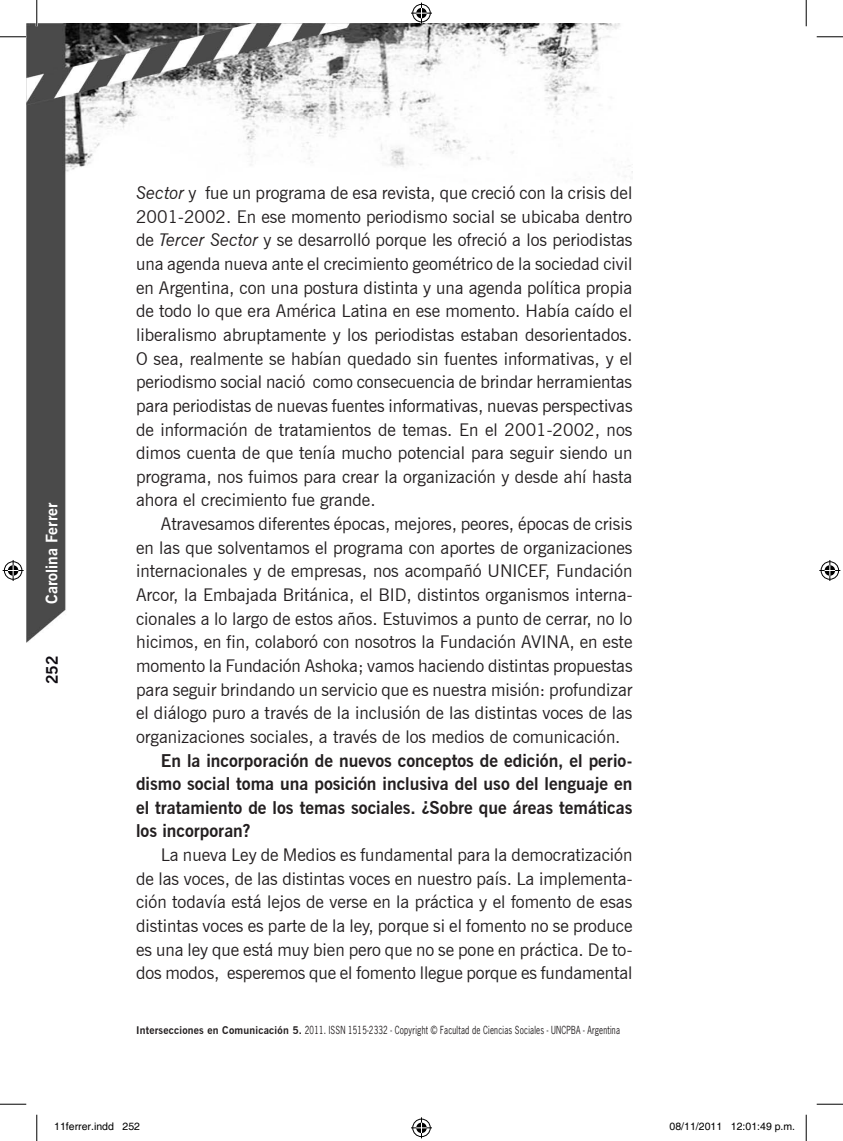
<style>
.page{position:relative;width:843px;height:1141px;background:#fff}
.page>*{position:absolute;margin:0;border:0;box-sizing:border-box;transform-origin:0 0}
.t1{font:17.5px/23.6px "News Gothic BT";color:#231f20;text-align:justify}
.t2{font:700 17.5px/23.6px "News Gothic BT";color:#231f20;text-align:justify}
.t3{font:700 15.75px "News Gothic BT";color:#fff}
.t4{font:700 15.75px "News Gothic BT";color:#0e0b11}
.t5{font:10.5px "News Gothic Cn";letter-spacing:.02em;color:#231f20}
.t6{font:10.5px "Helvetica";color:#000}
.s1{font-style:italic}
.s2{font-family:"News Gothic BT";font-weight:700}
</style>
<div class="page">
<img style="left:27px;top:24px;width:603px;height:618px">
<hr style="left:36px;top:0;width:2px;height:26px;background:#fff">
<svg style="left:0;top:36px;width:26px;height:1px"></svg>
<svg style="left:816px;top:36px;width:26px;height:1px"></svg>
<svg style="left:0;top:1103px;width:26px;height:1px"></svg>
<svg style="left:816px;top:1103px;width:26px;height:1px"></svg>
<svg style="left:36px;top:0;width:1px;height:26px"></svg>
<svg style="left:36px;top:1114px;width:1px;height:26px"></svg>
<svg style="left:805px;top:0;width:1px;height:26px"></svg>
<svg style="left:805px;top:1114px;width:1px;height:26px"></svg>
<svg style="left:411px;top:3px;width:21px;height:21px"></svg>
<svg style="left:411px;top:1117px;width:21px;height:20px"></svg>
<svg style="left:3px;top:560px;width:21px;height:21px"></svg>
<svg style="left:819px;top:560px;width:21px;height:21px"></svg>
<p class="t3" style="left:42px;top:603px;width:102px;rotate:-90deg">Carolina Ferrer</p>
<p class="t4" style="left:42px;top:684px;width:31px;rotate:-90deg">252</p>
<p class="t1" style="left:136px;top:181px;width:498px"><span class="s1">Sector</span> y fue un programa de esa revista, que creció con la crisis del 2001-2002. En ese momento periodismo social se ubicaba dentro de <span class="s1">Tercer Sector</span> y se desarrolló porque les ofreció a los periodistas una agenda nueva ante el crecimiento geométrico de la sociedad civil en Argentina, con una postura distinta y una agenda política propia de todo lo que era América Latina en ese momento. Había caído el liberalismo abruptamente y los periodistas estaban desorientados.<br>O sea, realmente se habían quedado sin fuentes informativas, y el periodismo social nació como consecuencia de brindar herramientas para periodistas de nuevas fuentes informativas, nuevas perspectivas de información de tratamientos de temas. En el 2001-2002, nos dimos cuenta de que tenía mucho potencial para seguir siendo un programa, nos fuimos para crear la organización y desde ahí hasta ahora el crecimiento fue grande.</p>
<p class="t1" style="left:136px;top:511px;width:498px;text-indent:25px">Atravesamos diferentes épocas, mejores, peores, épocas de crisis en las que solventamos el programa con aportes de organizaciones internacionales y de empresas, nos acompañó UNICEF, Fundación Arcor, la Embajada Británica, el BID, distintos organismos interna&shy;cionales a lo largo de estos años. Estuvimos a punto de cerrar, no lo hicimos, en fin, colaboró con nosotros la Fundación AVINA, en este momento la Fundación Ashoka; vamos haciendo distintas propuestas para seguir brindando un servicio que es nuestra misión: profundizar el diálogo puro a través de la inclusión de las distintas voces de las organizaciones sociales, a través de los medios de comunicación.</p>
<p class="t2" style="left:136px;top:748px;width:498px;text-indent:25px">En la incorporación de nuevos conceptos de edición, el perio&shy;dismo social toma una posición inclusiva del uso del lenguaje en el tratamiento de los temas sociales. ¿Sobre que áreas temáticas los incorporan?</p>
<p class="t1" style="left:136px;top:842px;width:498px;text-indent:25px">La nueva Ley de Medios es fundamental para la democratización de las voces, de las distintas voces en nuestro país. La implementa&shy;ción todavía está lejos de verse en la práctica y el fomento de esas distintas voces es parte de la ley, porque si el fomento no se produce es una ley que está muy bien pero que no se pone en práctica. De to&shy;dos modos, esperemos que el fomento llegue porque es fundamental</p>
<p class="t5" style="left:136px;top:1022px;width:485px"><span class="s2">Intersecciones en Comunicación 5.</span> 2011. ISSN 1515-2332 - Copyright © Facultad de Ciencias Sociales - UNCPBA - Argentina</p>
<p class="t6" style="left:54px;top:1120px;width:87px">11ferrer.indd 252</p>
<p class="t6" style="left:669px;top:1120px;width:127px">08/11/2011 12:01:49 p.m.</p>
</div>
